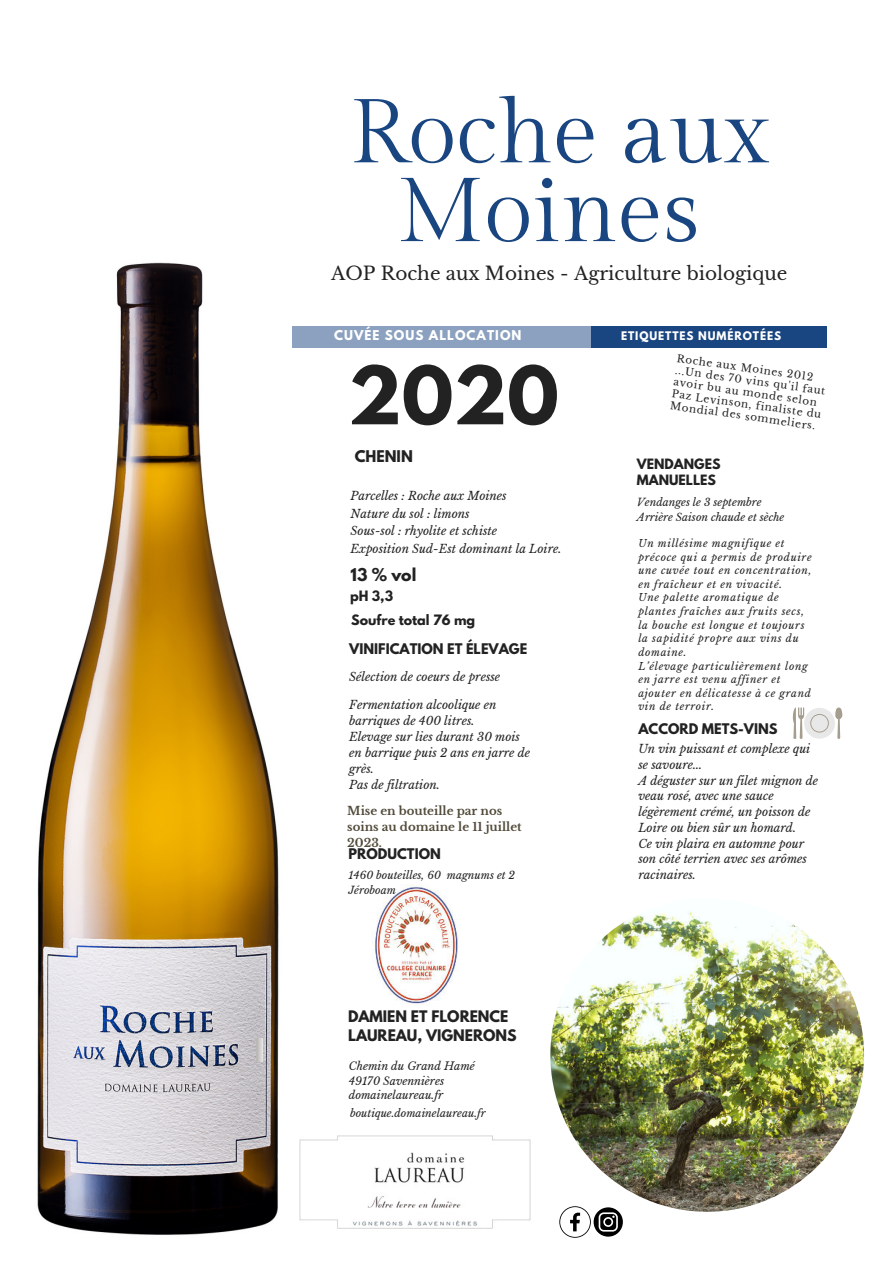
<style>
.page{position:relative;width:894px;height:1264px;background:#fff}
.page>*{position:absolute;margin:0;border:0;box-sizing:border-box;transform-origin:0 0}
.t1{font:90.3px/78.8px "Gilda Display";color:#194580;text-align:center}
.t2{font:700 71.25px "League Spartan";color:#222}
.t3{font:18.45px "Libre Baskerville";color:#222}
.t4{font:700 15.75px "League Spartan";color:#222}
.t5{font:700 14.25px "League Spartan";color:#222}
.t6{font:700 14.1px/19.2px "League Spartan";color:#222}
.t7{font:700 13.05px "League Spartan";color:#222}
.t8{font:700 12.75px/23.9px "League Spartan";color:#222}
.t9{font:700 12.6px/16.8px "League Spartan";color:#222}
.t10{font:700 12px "League Spartan";letter-spacing:.085em;color:#fff}
.t11{font:italic 11.7px/15.8px "Libre Baskerville";color:#222}
.t12{font:700 11.7px/15.8px "Libre Baskerville";color:#514a39}
.t13{font:italic 10.95px/14.7px "Libre Baskerville";color:#222}
.t14{font:italic 10.65px/14.7px "Libre Baskerville";color:#222}
.t15{font:700 10.5px "League Spartan";letter-spacing:.085em;color:#fff}
.t16{font:italic 10.2px/13.6px "Libre Baskerville";letter-spacing:.065em;color:#222}
.t17{font:10.2px/11.9px "Libre Baskerville";color:#222}
</style>
<div class="page">
<img style="left:37px;top:262px;width:242px;height:973px">
<div style="left:292px;top:326px;width:534px;height:22px;background:#194580"></div>
<img style="left:550px;top:898px;width:313px;height:313px;border-radius:50%">
<div style="left:804px;top:708px;width:30px;height:30px;background:#e8e8e8;border-radius:50%"></div>
<svg style="left:810px;top:714px;width:18px;height:18px"></svg>
<svg style="left:835px;top:707px;width:7px;height:32px"></svg>
<svg style="left:792px;top:707px;width:12px;height:32px"></svg>
<div style="left:292px;top:326px;width:298px;height:22px;background:#8ba1bf"></div>
<svg style="left:559px;top:1206px;width:63px;height:31px"></svg>
<img style="left:375px;top:885px;width:84px;height:119px">
<img style="left:299px;top:1135px;width:231px;height:94px">
<div style="left:257px;top:1038px;width:5px;height:23px;background:#cccaca"></div>
<h1 class="t1" style="left:349px;top:95px;width:421px">Roche aux<br>Moines</h1>
<h3 class="t3" style="left:331px;top:262px;width:457px">AOP Roche aux Moines - Agriculture biologique</h3>
<p class="t10" style="left:334px;top:326px;width:189px">CUVÉE SOUS ALLOCATION</p>
<h2 class="t2" style="left:348px;top:340px;width:212px">2020</h2>
<p class="t5" style="left:355px;top:445px;width:60px">CHENIN</p>
<p class="t11" style="left:350px;top:487px;width:212px;line-height:17.5px">Parcelles : Roche aux Moines<br>Nature du sol : limons<br>Sous-sol : rhyolite et schiste<br>Exposition Sud-Est dominant la Loire.</p>
<h3 class="t4" style="left:350px;top:562px;width:67px">13 % vol</h3>
<p class="t8" style="left:350px;top:583px;width:127px">pH 3,3<br>Soufre total 76 mg</p>
<p class="t7" style="left:349px;top:638px;width:179px">VINIFICATION ET ÉLEVAGE</p>
<p class="t11" style="left:349px;top:669px;width:152px">Sélection de coeurs de presse</p>
<p class="t11" style="left:349px;top:696px;width:182px">Fermentation alcoolique en barriques de 400 litres.<br>Elevage sur lies durant 30 mois en barrique puis 2 ans en jarre de grès.<br>Pas de filtration.</p>
<p class="t12" style="left:347px;top:803px;width:176px">Mise en bouteille par nos soins au domaine le 11 juillet<br>2023.</p>
<p class="t7" style="left:348px;top:843px;width:94px">PRODUCTION</p>
<p class="t14" style="left:348px;top:867px;width:168px">1460 bouteilles, 60 magnums et 2<br>Jéroboam</p>
<p class="t6" style="left:348px;top:1006px;width:170px">DAMIEN ET FLORENCE<br>LAUREAU, VIGNERONS</p>
<p class="t13" style="left:348px;top:1058px;width:128px">Chemin du Grand Hamé<br>49170 Savennières domainelaureau.fr</p>
<p class="t14" style="left:350px;top:1105px;width:137px">boutique.domainelaureau.fr</p>
<p class="t15" style="left:621px;top:327px;width:161px">ETIQUETTES NUMÉROTÉES</p>
<p class="t17" style="left:677px;top:352px;width:153px;rotate:8deg">Roche aux Moines 2012 ...Un des 70 vins qu'il faut avoir bu au monde selon<br>Paz Levinson, finaliste du</p>
<p class="t17" style="left:671px;top:399px;width:148px;rotate:8deg">Mondial des sommeliers.</p>
<p class="t9" style="left:636px;top:455px;width:85px">VENDANGES<br>MANUELLES</p>
<p class="t14" style="left:636px;top:495px;width:149px">Vendanges le 3 septembre<br>Arrière Saison chaude et sèche</p>
<p class="t16" style="left:638px;top:536px;width:175px">Un millésime magnifique et précoce qui a permis de produire une cuvée tout en concentration, en fraîcheur et en vivacité.<br>Une palette aromatique de plantes fraîches aux fruits secs, la bouche est longue et toujours la sapidité propre aux vins du domaine.<br>L’élevage particulièrement long en jarre est venu affiner et ajouter en délicatesse à ce grand vin de terroir.</p>
<p class="t7" style="left:638px;top:718px;width:141px">ACCORD METS-VINS</p>
<p class="t11" style="left:638px;top:741px;width:181px">Un vin puissant et complexe qui se savoure...<br>A déguster sur un filet mignon de veau rosé, avec une sauce légèrement crémé, un poisson de<br>Loire ou bien sûr un homard.<br>Ce vin plaira en automne pour son côté terrien avec ses arômes racinaires.</p>
</div>
